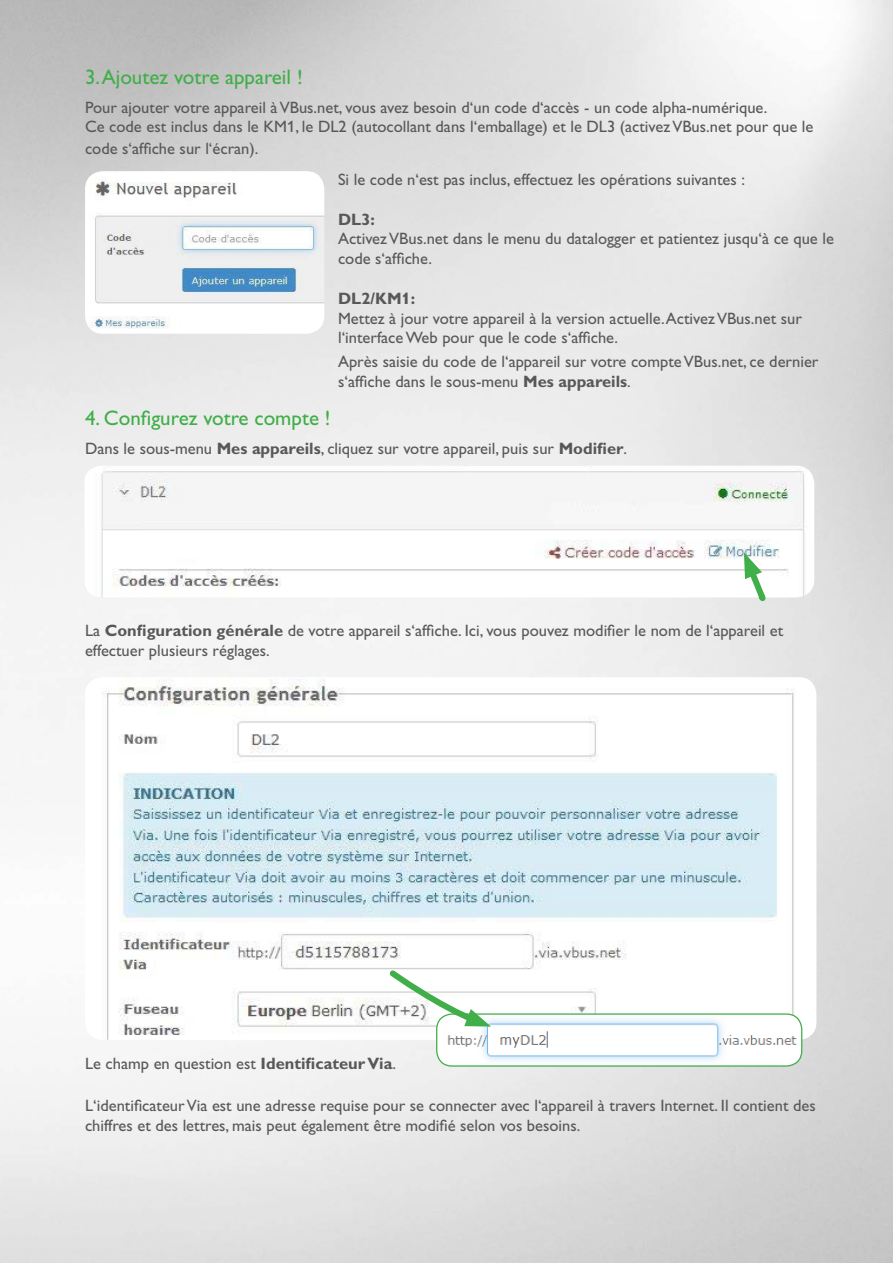
<style>
.page{position:relative;width:893px;height:1263px;background:#fff}
.page>*{position:absolute;margin:0;border:0;box-sizing:border-box;transform-origin:0 0}
.t1{font:21px "Gill Alt One";color:#40ae49}
.t2{font:16.5px/19.8px "Gill Alt One";color:#57585a}
.t3{font:700 16.5px "Gill Alt One";color:#57585a}
.s1{font-weight:700}
</style>
<div class="page">
<img style="left:85px;top:171px;width:239px;height:163px">
<img style="left:85px;top:466px;width:729px;height:131px">
<img style="left:104px;top:678px;width:706px;height:362px">
<img style="left:437px;top:1014px;width:365px;height:52px">
<div style="left:436px;top:1013px;width:366px;height:54px;border:1px solid #40ae49;border-radius:15px"></div>
<svg style="left:387px;top:967px;width:104px;height:62px"></svg>
<svg style="left:742px;top:552px;width:26px;height:51px"></svg>
<p class="t1" style="left:85px;top:65px;width:219px">3. Ajoutez votre appareil !</p>
<p class="t2" style="left:85px;top:97px;width:730px">Pour ajouter votre appareil à VBus.net, vous avez besoin d‘un code d‘accès - un code alpha-numérique.<br>Ce code est inclus dans le KM1, le DL2 (autocollant dans l‘emballage) et le DL3 (activez VBus.net pour que le</p>
<p class="t2" style="left:85px;top:138px;width:175px">code s‘affiche sur l‘écran).</p>
<p class="t2" style="left:338px;top:169px;width:409px">Si le code n‘est pas inclus, effectuez les opérations suivantes :</p>
<p class="t3" style="left:338px;top:209px;width:38px">DL3:</p>
<p class="t2" style="left:338px;top:229px;width:497px">Activez VBus.net dans le menu du datalogger et patientez jusqu‘à ce que le code s‘affiche.</p>
<p class="t3" style="left:338px;top:288px;width:79px">DL2/KM1:</p>
<p class="t2" style="left:338px;top:308px;width:465px">Mettez à jour votre appareil à la version actuelle. Activez VBus.net sur l‘interface Web pour que le code s‘affiche.</p>
<p class="t2" style="left:338px;top:352px;width:482px">Après saisie du code de l‘appareil sur votre compte VBus.net, ce dernier s‘affiche dans le sous-menu <span class="s1">Mes appareils</span>.</p>
<p class="t1" style="left:85px;top:406px;width:247px">4. Configurez votre compte !</p>
<p class="t2" style="left:85px;top:438px;width:544px">Dans le sous-menu <span class="s1">Mes appareils</span>, cliquez sur votre appareil, puis sur <span class="s1">Modifier</span>.</p>
<p class="t2" style="left:85px;top:620px;width:700px">La <span class="s1">Configuration générale</span> de votre appareil s‘affiche. Ici, vous pouvez modifier le nom de l‘appareil et effectuer plusieurs réglages.</p>
<p class="t2" style="left:85px;top:1054px;width:313px">Le champ en question est <span class="s1">Identificateur Via</span>.</p>
<p class="t2" style="left:85px;top:1095px;width:732px">L‘identificateur Via est une adresse requise pour se connecter avec l‘appareil à travers Internet. Il contient des chiffres et des lettres, mais peut également être modifié selon vos besoins.</p>
</div>
